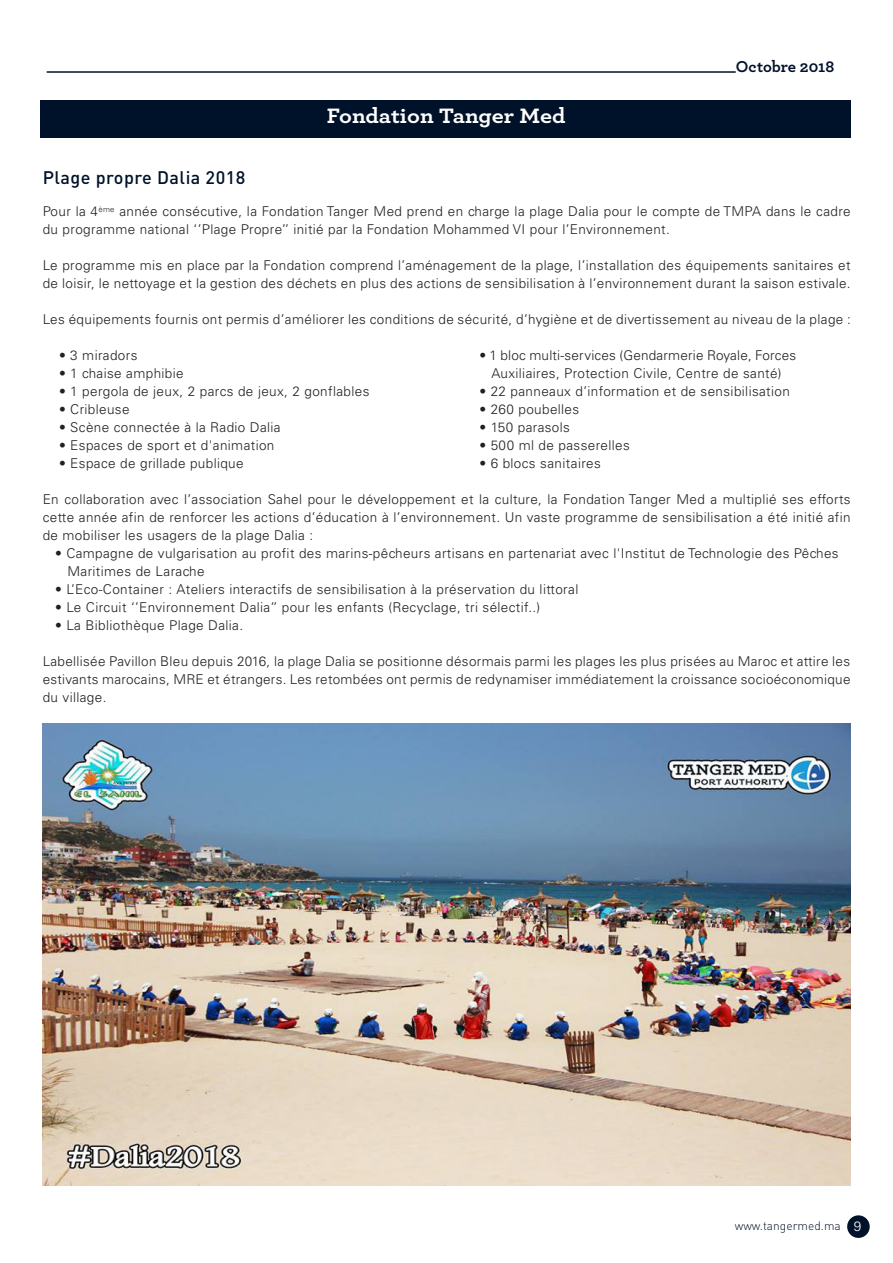
<style>
.page{position:relative;width:893px;height:1263px;background:#fff}
.page>*{position:absolute;margin:0;border:0;box-sizing:border-box;transform-origin:0 0}
.t1{font:700 21.9px "Archer Pro";color:#fff;scale:1.1 1}
.t2{font:500 18px "DIN Pro";letter-spacing:.025em;color:#001229}
.t3{font:700 16.5px "Archer Pro";color:#001229}
.t4{font:300 13.5px/18px "Univers LT Std";letter-spacing:.03em;color:#231f20}
.t5{font:300 12px "DIN Pro";color:#001229}
.s1{font-family:"Univers LT Std";font-size:13.5px;color:#fff}
</style>
<div class="page">
<div style="left:847px;top:1215px;width:23px;height:23px;background:#001229;border-radius:50%"></div>
<hr style="left:47px;top:72px;width:689px;height:1px;background:#001229">
<div style="left:40px;top:101px;width:810px;height:37px;background:#001229"></div>
<img style="left:43px;top:724px;width:807px;height:461px">
<p class="t1" style="left:327px;top:99px;width:218px">Fondation Tanger Med</p>
<p class="t3" style="left:736px;top:54px;width:100px">Octobre 2018</p>
<p class="t2" style="left:43px;top:165px;width:204px">Plage propre Dalia 2018</p>
<p class="t4" style="left:43px;top:202px;width:809px">Pour la 4<sup>ème</sup> année consécutive, la Fondation Tanger Med prend en charge la plage Dalia pour le compte de TMPA dans le cadre du programme national ‘’Plage Propre’’ initié par la Fondation Mohammed VI pour l’Environnement.</p>
<p class="t4" style="left:43px;top:256px;width:809px">Le programme mis en place par la Fondation comprend l’aménagement de la plage, l’installation des équipements sanitaires et de loisir, le nettoyage et la gestion des déchets en plus des actions de sensibilisation à l’environnement durant la saison estivale.</p>
<p class="t4" style="left:43px;top:310px;width:810px">Les équipements fournis ont permis d’améliorer les conditions de sécurité, d’hygiène et de divertissement au niveau de la plage :</p>
<p class="t4" style="left:59px;top:346px;width:80px">• 3 miradors</p>
<p class="t4" style="left:59px;top:364px;width:126px">• 1 chaise amphibie</p>
<p class="t4" style="left:59px;top:382px;width:312px">• 1 pergola de jeux, 2 parcs de jeux, 2 gonflables</p>
<p class="t4" style="left:59px;top:400px;width:72px">• Cribleuse</p>
<p class="t4" style="left:59px;top:418px;width:223px">• Scène connectée à la Radio Dalia</p>
<p class="t4" style="left:59px;top:436px;width:217px">• Espaces de sport et d'animation</p>
<p class="t4" style="left:59px;top:454px;width:186px">• Espace de grillade publique</p>
<p class="t4" style="left:479px;top:346px;width:318px;text-align:center">• 1 bloc multi-services (Gendarmerie Royale, Forces<br>Auxiliaires, Protection Civile, Centre de santé)</p>
<p class="t4" style="left:479px;top:382px;width:312px">• 22 panneaux d’information et de sensibilisation</p>
<p class="t4" style="left:479px;top:400px;width:101px">• 260 poubelles</p>
<p class="t4" style="left:479px;top:418px;width:92px">• 150 parasols</p>
<p class="t4" style="left:479px;top:436px;width:152px">• 500 ml de passerelles</p>
<p class="t4" style="left:479px;top:454px;width:123px">• 6 blocs sanitaires</p>
<p class="t4" style="left:43px;top:490px;width:809px;text-align:justify">En collaboration avec l’association Sahel pour le développement et la culture, la Fondation Tanger Med a multiplié ses efforts cette année afin de renforcer les actions d’éducation à l’environnement. Un vaste programme de sensibilisation a été initié afin de mobiliser les usagers de la plage Dalia :</p>
<p class="t4" style="left:67px;top:544px;width:773px;text-indent:-12px">• Campagne de vulgarisation au profit des marins-pêcheurs artisans en partenariat avec l'Institut de Technologie des Pêches<br>Maritimes de Larache</p>
<p class="t4" style="left:55px;top:580px;width:525px">• L’Eco-Container : Ateliers interactifs de sensibilisation à la préservation du littoral</p>
<p class="t4" style="left:55px;top:598px;width:487px">• Le Circuit ‘’Environnement Dalia’’ pour les enfants (Recyclage, tri sélectif..)</p>
<p class="t4" style="left:55px;top:616px;width:190px">• La Bibliothèque Plage Dalia.</p>
<p class="t4" style="left:43px;top:652px;width:809px;text-align:justify">Labellisée Pavillon Bleu depuis 2016, la plage Dalia se positionne désormais parmi les plages les plus prisées au Maroc et attire les estivants marocains, MRE et étrangers. Les retombées ont permis de redynamiser immédiatement la croissance socioéconomique du village.</p>
<p class="t5" style="left:735px;top:1217px;width:128px">www.tangermed.ma <span class="s1">9</span></p>
</div>
